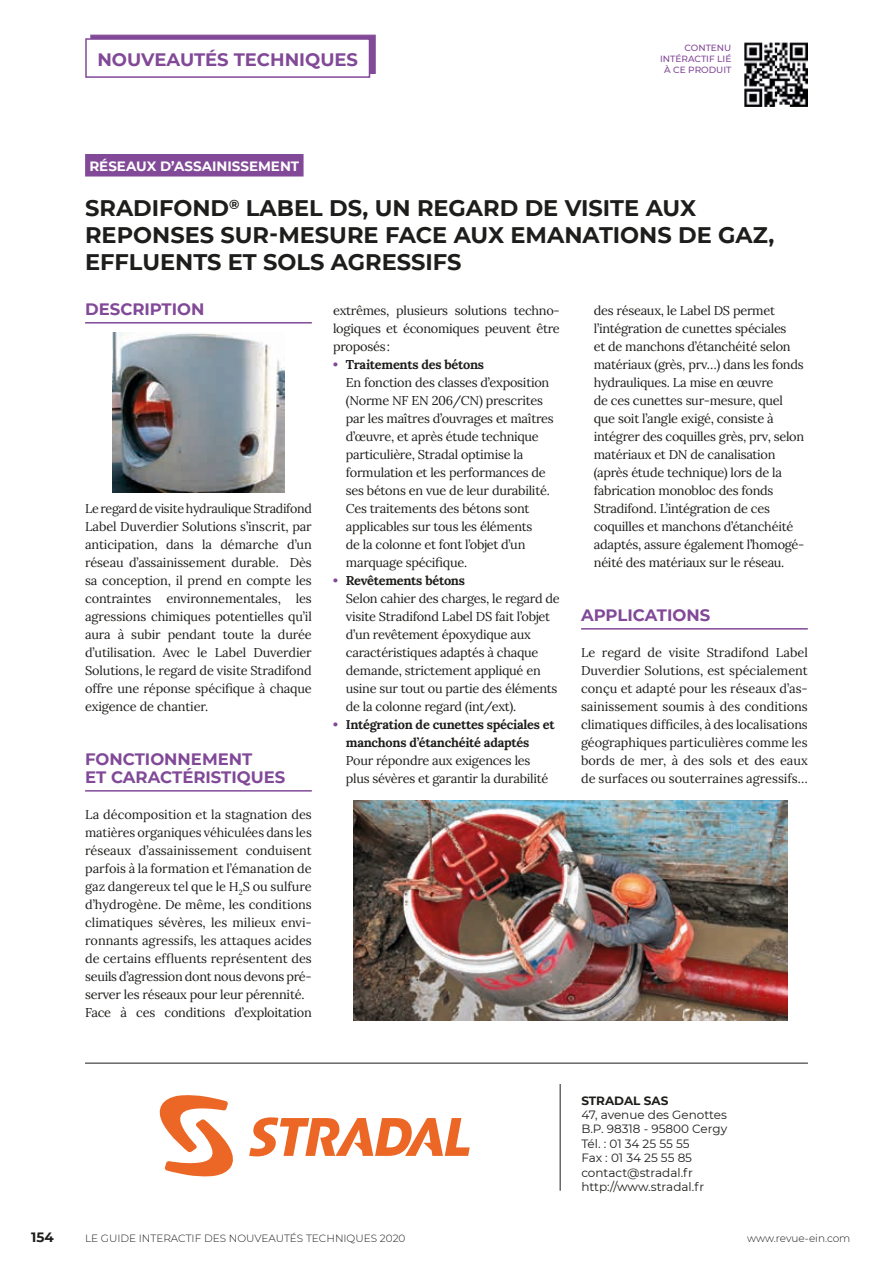
<style>
.page{position:relative;width:893px;height:1263px;background:#fff}
.page>*{position:absolute;margin:0;border:0;box-sizing:border-box;transform-origin:0 0}
.t1{font:700 22.5px/27px "Montserrat";color:#1d1d1b}
.t2{font:700 18px "Montserrat";color:#814997}
.t3{font:700 16.5px/18px "Montserrat";color:#814997}
.t4{font:700 13.5px "Montserrat";color:#fff}
.t5{font:700 13.5px "Montserrat";color:#1d1d1b}
.t6{font:12.75px/18px "Lora";letter-spacing:-.02em;color:#1d1d1b}
.t7{font:12.75px/18px "Lora";color:#1d1d1b}
.t8{font:700 12.75px/18px "Lora";letter-spacing:-.02em;color:#1d1d1b}
.t9{font:12px/14.4px "Montserrat";color:#1d1d1b}
.t10{font:700 12px "Montserrat";color:#1d1d1b}
.t11{font:300 10.5px "Montserrat";color:#1d1d1b}
.t12{font:500 9px/10.8px "Montserrat";color:#814997;text-align:right}
.s1{font-weight:700;color:#814997}
.s2{font-weight:700}
.s3{color:#814997}
</style>
<div class="page">
<div style="left:90px;top:35px;width:286px;height:39px;background:#814997"></div>
<div style="left:86px;top:39px;width:283px;height:38px;background:#fff"></div>
<div style="left:85px;top:38px;width:285px;height:40px;border:2px solid #814997"></div>
<hr style="left:85px;top:1063px;width:723px;height:1px;background:#1d1d1b">
<hr style="left:560px;top:1084px;width:1px;height:107px;background:#1d1d1b">
<div style="left:85px;top:154px;width:219px;height:22px;background:#814997"></div>
<hr style="left:85px;top:322px;width:227px;height:2px;background:#814997">
<hr style="left:85px;top:790px;width:227px;height:2px;background:#814997">
<hr style="left:581px;top:628px;width:227px;height:2px;background:#814997">
<svg style="left:159px;top:1095px;width:74px;height:82px"></svg>
<svg style="left:249px;top:1117px;width:221px;height:39px"></svg>
<img style="left:113px;top:333px;width:171px;height:159px">
<img style="left:354px;top:801px;width:433px;height:219px">
<img style="left:744px;top:43px;width:64px;height:63px">
<h2 class="t2" style="left:97px;top:46px;width:262px">NOUVEAUTÉS TECHNIQUES</h2>
<p class="t12" style="left:660px;top:42px;width:73px">CONTENU<br>INTÉRACTIF LIÉ<br>À CE PRODUIT</p>
<p class="t4" style="left:89px;top:156px;width:211px">RÉSEAUX D’ASSAINISSEMENT</p>
<h1 class="t1" style="left:85px;top:193px;width:691px">SRADIFOND<sup>®</sup> LABEL DS, UN REGARD DE VISITE AUX<br>REPONSES SUR-MESURE FACE AUX EMANATIONS DE GAZ,<br>EFFLUENTS ET SOLS AGRESSIFS</h1>
<p class="t3" style="left:85px;top:299px;width:121px">DESCRIPTION</p>
<p class="t6" style="left:333px;top:301px;width:228px;text-align:justify">extrêmes, plusieurs solutions techno&shy;logiques et économiques peuvent être proposés:</p>
<p class="t6" style="left:346px;top:355px;width:209px;text-indent:-13px"><span class="s1">•</span> <span class="s2">Traitements des bétons<br></span>En fonction des classes d’exposition (Norme NF EN 206/CN) prescrites par les maîtres d’ouvrages et maîtres d’œuvre, et après étude technique particulière, Stradal optimise la formulation et les performances de ses bétons en vue de leur durabilité.<br>Ces traitements des bétons sont applicables sur tous les éléments<br>de la colonne et font l’objet d’un marquage spécifique.</p>
<p class="t6" style="left:346px;top:571px;width:215px;text-indent:-13px"><span class="s1">•</span> <span class="s2">Revêtements bétons<br></span>Selon cahier des charges, le regard de visite Stradifond Label DS fait l’objet d’un revêtement époxydique aux caractéristiques adaptés à chaque demande, strictement appliqué en usine sur tout ou partie des éléments de la colonne regard (int/ext).</p>
<p class="t8" style="left:346px;top:714px;width:210px;text-indent:-13px"><span class="s3">•</span> Intégration de cunettes spéciales et manchons d’étanchéité adaptés</p>
<p class="t6" style="left:346px;top:751px;width:204px">Pour répondre aux exigences les plus sévères et garantir la durabilité</p>
<p class="t6" style="left:594px;top:301px;width:212px">des réseaux, le Label DS permet l’intégration de cunettes spéciales<br>et de manchons d’étanchéité selon matériaux (grès, prv…) dans les fonds hydrauliques. La mise en œuvre<br>de ces cunettes sur-mesure, quel que soit l’angle exigé, consiste à intégrer des coquilles grès, prv, selon matériaux et DN de canalisation (après étude technique) lors de la fabrication monobloc des fonds Stradifond. L’intégration de ces coquilles et manchons d’étanchéité adaptés, assure également l’homogé&shy;néité des matériaux sur le réseau.</p>
<p class="t6" style="left:85px;top:499px;width:228px;text-align:justify">Le regard de visite hydraulique Stradifond Label Duverdier Solutions s’inscrit, par anticipation, dans la démarche d’un réseau d’assainissement durable. Dès sa conception, il prend en compte les contraintes environnementales, les agressions chimiques potentielles qu’il aura à subir pendant toute la durée d’utilisation. Avec le Label Duverdier Solutions, le regard de visite Stradifond offre une réponse spécifique à chaque exigence de chantier.</p>
<p class="t3" style="left:85px;top:749px;width:202px">FONCTIONNEMENT<br>ET CARACTÉRISTIQUES</p>
<p class="t7" style="left:85px;top:805px;width:228px">La décomposition et la stagnation des matières organiques véhiculées dans les réseaux d’assainissement conduisent parfois à la formation et l’émanation de gaz dangereux tel que le H<sub>2</sub>S ou sulfure d’hydrogène. De même, les conditions climatiques sévères, les milieux envi&shy;ronnants agressifs, les attaques acides de certains effluents représentent des seuils d’agression dont nous devons pré&shy;server les réseaux pour leur pérennité.<br>Face à ces conditions d’exploitation</p>
<p class="t3" style="left:581px;top:605px;width:131px">APPLICATIONS</p>
<p class="t6" style="left:581px;top:643px;width:228px;text-align:justify">Le regard de visite Stradifond Label Duverdier Solutions, est spécialement conçu et adapté pour les réseaux d’as&shy;sainissement soumis à des conditions climatiques difficiles, à des localisations géographiques particulières comme les bords de mer, à des sols et des eaux de surfaces ou souterraines agressifs…</p>
<p class="t10" style="left:581px;top:1091px;width:89px">STRADAL SAS</p>
<p class="t9" style="left:581px;top:1107px;width:147px">47, avenue des Genottes<br>B.P. 98318 - 95800 Cergy<br>Tél. : 01 34 25 55 55<br>Fax : 01 34 25 55 85 contact@stradal.fr http://www.stradal.fr</p>
<p class="t5" style="left:31px;top:1227px;width:24px">154</p>
<p class="t11" style="left:85px;top:1231px;width:322px">LE GUIDE INTERACTIF DES NOUVEAUTÉS TECHNIQUES 2020</p>
<p class="t11" style="left:747px;top:1231px;width:105px">www.revue-ein.com</p>
</div>
